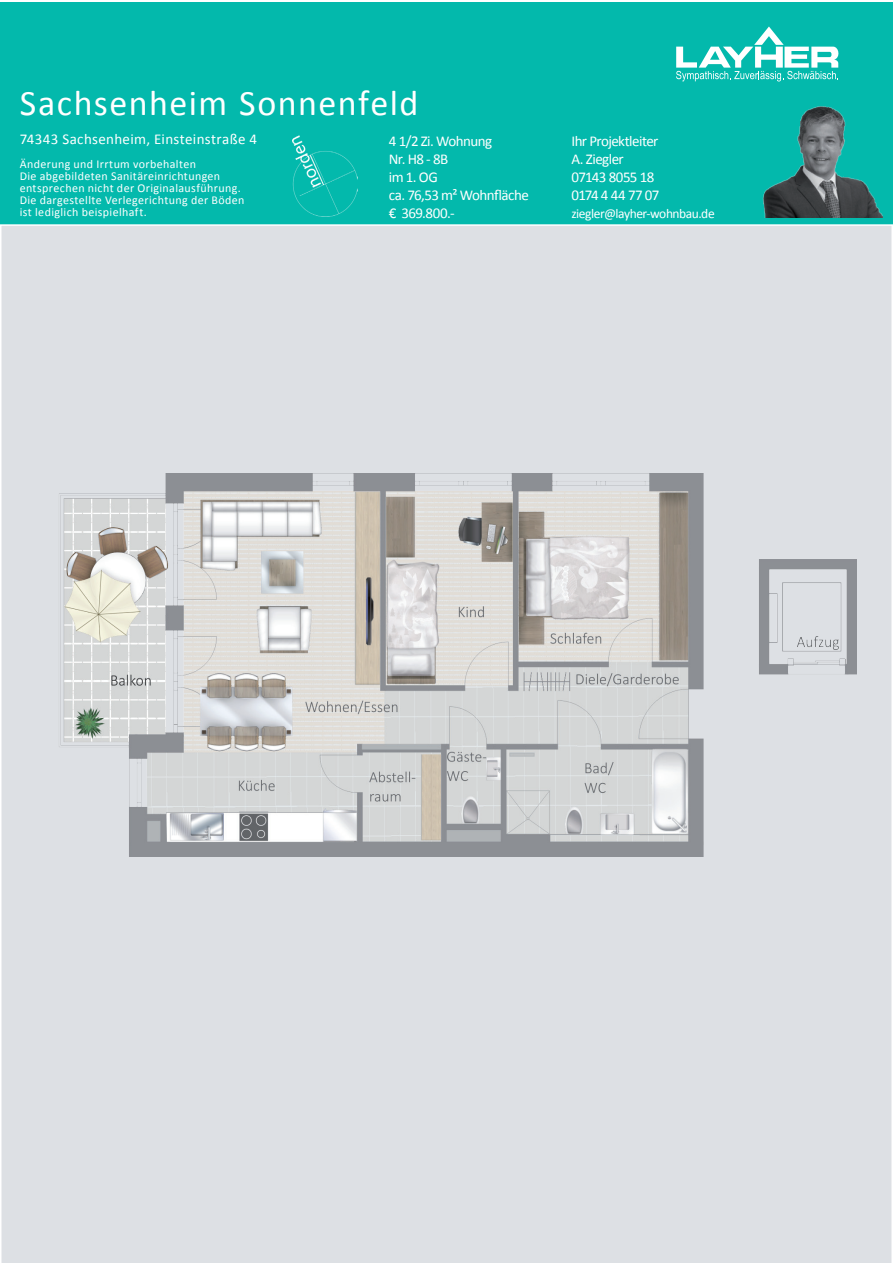
<style>
.page{position:relative;width:893px;height:1263px;background:#fff}
.page>*{position:absolute;margin:0;border:0;box-sizing:border-box;transform-origin:0 0}
.t1{font:36px "Calibri";letter-spacing:.04em;color:#fff}
.t2{font:15px/18px "Calibri";letter-spacing:-.035em;color:#fff}
.t3{font:15px "Calibri";letter-spacing:.02em;color:#fff}
.t4{font:13.5px "Calibri";letter-spacing:-.035em;color:#fff}
.t5{font:12px/12px "Calibri";letter-spacing:.03em;color:#fff}
</style>
<div class="page">
<div style="left:0;top:3px;width:893px;height:1260px;background:#03b9ac"></div>
<svg style="left:676px;top:27px;width:162px;height:54px"></svg>
<div style="left:0;top:224px;width:893px;height:1039px;background:#dde0e4"></div>
<img style="left:40px;top:474px;width:817px;height:382px">
<img style="left:762px;top:106px;width:121px;height:112px">
<div style="left:677px;top:1061px;width:96px;height:55px;background:#dde0e4"></div>
<img style="left:292px;top:136px;width:66px;height:80px">
<h1 class="t1" style="left:20px;top:80px;width:400px">Sachsenheim Sonnenfeld</h1>
<p class="t3" style="left:20px;top:130px;width:239px">74343 Sachsenheim, Einsteinstraße 4</p>
<p class="t5" style="left:20px;top:158px;width:226px">Änderung und Irrtum vorbehalten<br>Die abgebildeten Sanitäreinrichtungen entsprechen nicht der Originalausführung.<br>Die dargestellte Verlegerichtung der Böden ist lediglich beispielhaft.</p>
<p class="t2" style="left:389px;top:132px;width:141px">4 1/2 Zi. Wohnung<br>Nr. H8 - 8B<br>im 1. OG<br>ca. 76,53 m² Wohnfläche € 369.800.-</p>
<p class="t2" style="left:571px;top:132px;width:89px">Ihr Projektleiter<br>A. Ziegler<br>07143 8055 18<br>0174 4 44 77 07</p>
<p class="t4" style="left:571px;top:205px;width:145px">ziegler@layher-wohnbau.de</p>
</div>
